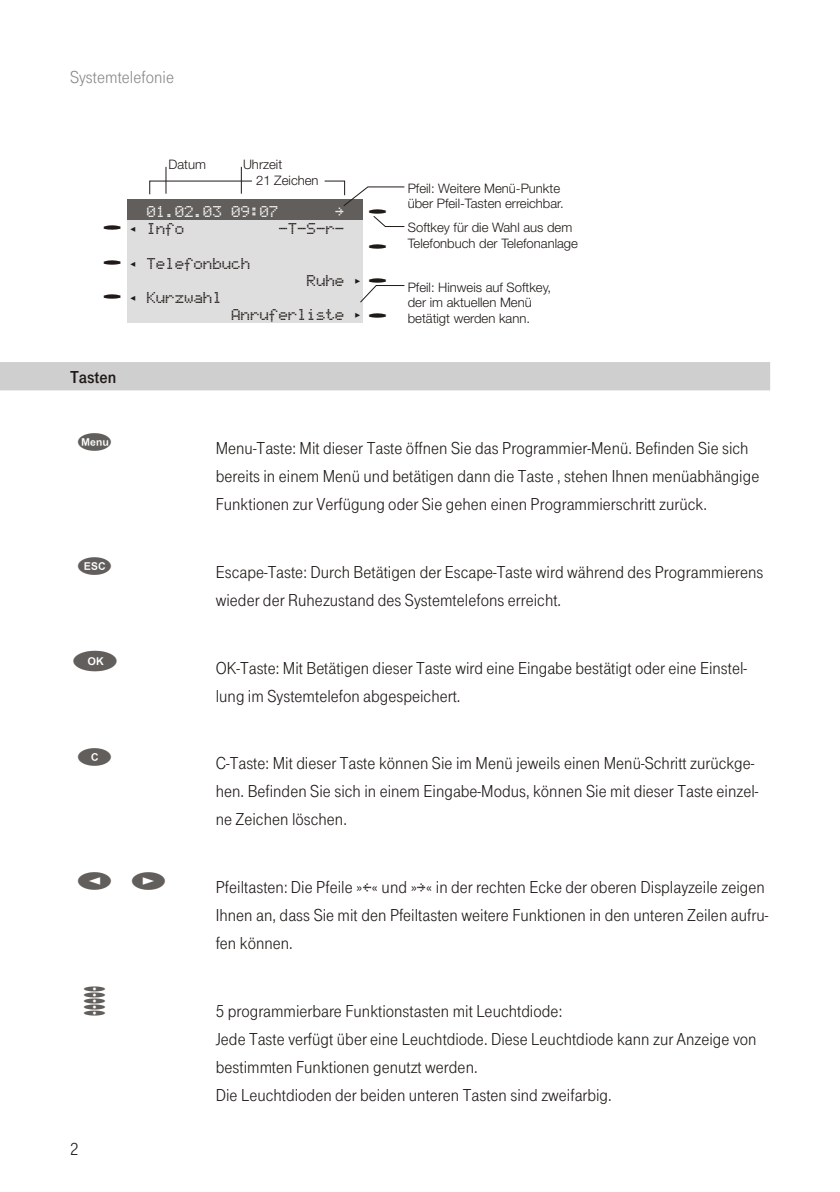
<style>
.page{position:relative;width:840px;height:1192px;background:#fff}
.page>*{position:absolute;margin:0;border:0;box-sizing:border-box;transform-origin:0 0}
.t1{font:40px "CS4 xx";color:#615e5c}
.t2{font:21px/34.6px "C CS3 xx";color:#1f1a17;text-align:justify}
.t3{font:18px/28px "Tele Grotesk Norm";letter-spacing:.005em;color:#1f1a17}
.t4{font:18px "Tele Grotesk Norm";letter-spacing:.005em;color:#8a8787}
.t5{font:18px "Tele Grotesk Fett";color:#1f1a17}
.t6{font:15.8px "DISP4 xx";color:#1f1a17}
.t7{font:15.8px "DISP4 xx";color:#fff}
.t8{font:300 13px/15.4px "Helvetica Neue";color:#1f1a17}
.s1{font-family:"DISP4 xx";font-size:16px}
</style>
<div class="page">
<div style="left:0;top:362px;width:770px;height:28px;background:#cfcfcf"></div>
<div style="left:127px;top:199px;width:236px;height:22px;background:#615e5c"></div>
<div style="left:127px;top:220px;width:236px;height:102px;background:#dedede"></div>
<svg style="left:149px;top:167px;width:103px;height:28px"></svg>
<svg style="left:324px;top:181px;width:81px;height:25px"></svg>
<svg style="left:360px;top:285px;width:45px;height:18px"></svg>
<svg style="left:373px;top:216px;width:32px;height:11px"></svg>
<p class="t4" style="left:70px;top:68px;width:106px">Sys tem te le fo nie</p>
<p class="t2" style="left:102px;top:206px;width:22px">S S S</p>
<p class="t8" style="left:169px;top:157px;width:39px">Datum</p>
<p class="t8" style="left:243px;top:157px;width:41px">Uhrzeit</p>
<p class="t8" style="left:256px;top:173px;width:64px">21 Zeichen</p>
<p class="t7" style="left:146px;top:204px;width:133px">01.02.03 09:07</p>
<p class="t7" style="left:335px;top:204px;width:11px">}</p>
<p class="t6" style="left:128px;top:221px;width:58px">¡ Info</p>
<p class="t6" style="left:278px;top:221px;width:67px">-T-S-r-</p>
<p class="t6" style="left:128px;top:256px;width:124px">¡ Telefonbuch</p>
<p class="t6" style="left:307px;top:273px;width:58px">Ruhe ¨</p>
<p class="t6" style="left:128px;top:290px;width:96px">¡ Kurzwahl</p>
<p class="t6" style="left:231px;top:308px;width:133px">Anruferliste ¨</p>
<p class="t2" style="left:367px;top:190px;width:22px">S S S S</p>
<p class="t5" style="left:70px;top:369px;width:48px">Tasten</p>
<p class="t8" style="left:408px;top:181px;width:158px">Pfeil: Weitere Menü-Punkte über Pfeil-Tasten erreichbar.</p>
<p class="t8" style="left:408px;top:221px;width:172px">Softkey für die Wahl aus dem<br>Telefonbuch der Telefonanlage</p>
<p class="t8" style="left:408px;top:280px;width:145px">Pfeil: Hinweis auf Softkey, der im aktuellen Menü betätigt werden kann.</p>
<h1 class="t1" style="left:68px;top:417px;width:55px">M</h1>
<p class="t3" style="left:216px;top:435px;width:545px">Menu-Tas te: Mit die ser Tas te öff nen Sie das Pro gram mier-Menü. Be fin den Sie sich be reits in ei nem Menü und be tä ti gen dann die Tas te , ste hen Ih nen me nü ab hän gi ge<br>Funk tio nen zur Ver fü gung oder Sie ge hen ei nen Pro gram mier schritt zu rück.</p>
<h1 class="t1" style="left:68px;top:541px;width:55px">E</h1>
<p class="t3" style="left:216px;top:558px;width:549px">Es ca pe-Tas te: Durch Be tä ti gen der Es ca pe-Tas te wird wäh rend des Pro gram mie rens wie der der Ru he zu stand des Sys tem te le fons er reicht.</p>
<h1 class="t1" style="left:68px;top:637px;width:55px">O</h1>
<p class="t3" style="left:216px;top:654px;width:533px">OK-Tas te: Mit Be tä ti gen die ser Tas te wird eine Ein ga be be stä tigt oder eine Ein stel - lung im Sys tem te le fon ab ge spei chert.</p>
<h1 class="t1" style="left:68px;top:732px;width:55px">C</h1>
<p class="t3" style="left:216px;top:750px;width:544px">C-Tas te: Mit die ser Tas te kön nen Sie im Menü je weils ei nen Menü-Schritt zu rück ge - hen. Be fin den Sie sich in ei nem Ein ga be-Mo dus, kön nen Sie mit die ser Tas te ein zel - ne Zei chen lö schen.</p>
<h1 class="t1" style="left:68px;top:856px;width:110px">&lt;&gt;</h1>
<p class="t3" style="left:216px;top:874px;width:554px">Pfeil tas ten: Die Pfei le »<span class="s1">{</span>« und »<span class="s1">}</span>« in der rech ten Ecke der obe ren Dis play zei le zei gen<br>Ih nen an, dass Sie mit den Pfeil tas ten wei te re Funk tio nen in den un te ren Zei len auf ru - fen kön nen.</p>
<h1 class="t1" style="left:68px;top:980px;width:55px">Z</h1>
<p class="t3" style="left:216px;top:997px;width:542px">5 pro gram mier ba re Funk tions tas ten mit Leucht dio de:<br>Jede Tas te ver fügt über eine Leucht dio de. Die se Leucht dio de kann zur An zei ge von be stimm ten Funk tio nen ge nutzt wer den.<br>Die Leucht dio den der bei den un te ren Tas ten sind zwei far big.</p>
<p class="t3" style="left:70px;top:1135px;width:10px">2</p>
</div>
